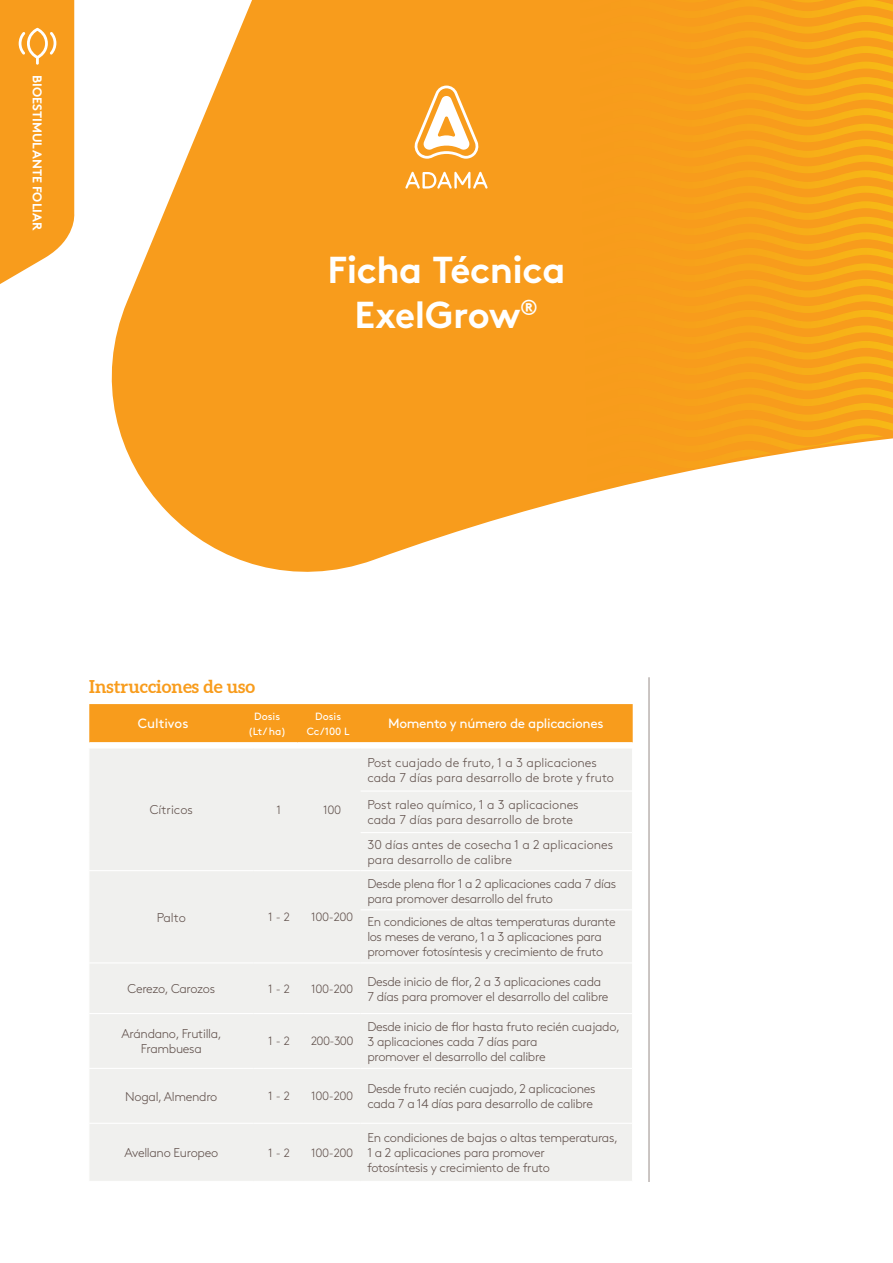
<style>
.page{position:relative;width:893px;height:1263px;background:#fff}
.page>*{position:absolute;margin:0;border:0;box-sizing:border-box;transform-origin:0 0}
.Product_Heading{font:700 37.5px/45px "Brown Std";letter-spacing:-.015em;color:#fff;text-align:center}
.Green_Subhead{font:700 18px "Aleo";color:#f89c1c}
.Table_Head{font:13.5px "Brown Std";letter-spacing:-.025em;color:#fff}
.Table_Head-2{font:13.5px "Brown Std";color:#fff}
.Body{font:300 12.75px/15px "Brown Std";letter-spacing:-.025em;color:#5f4f4a}
.Body-2{font:300 12.75px/15px "Brown Std";color:#5f4f4a}
.Product_Category{font:700 12.75px "Brown Std";color:#fff}
.Body-3{font:300 12px "Brown Std";letter-spacing:-.025em;color:#5f4f4a}
.Table_Head-3{font:10.5px "Brown Std";color:#fff}
</style>
<div class="page">
<svg style="left:111px;top:0;width:469px;height:572px;fill:#f89c1c"></svg>
<svg style="left:580px;top:0;width:313px;height:497px;background:#f7a729"></svg>
<svg style="left:0;top:0;width:75px;height:284px;background:#f8a531"></svg>
<svg style="left:414px;top:86px;width:65px;height:73px"></svg>
<svg style="left:405px;top:172px;width:83px;height:17px"></svg>
<hr style="left:649px;top:677px;width:1px;height:505px;background:#988d88">
<div style="left:90px;top:749px;width:542px;height:432px;background:#f0f0ee"></div>
<hr style="left:361px;top:790px;width:271px;height:2px;background:#fff">
<hr style="left:361px;top:832px;width:271px;height:1px;background:#fff">
<hr style="left:89px;top:870px;width:165px;height:1px;background:#fff">
<hr style="left:254px;top:870px;width:50px;height:1px;background:#fff">
<hr style="left:304px;top:870px;width:57px;height:1px;background:#fff">
<hr style="left:361px;top:870px;width:271px;height:1px;background:#fff">
<hr style="left:361px;top:909px;width:271px;height:1px;background:#fff">
<hr style="left:89px;top:962px;width:165px;height:1px;background:#fff">
<hr style="left:254px;top:962px;width:50px;height:1px;background:#fff">
<hr style="left:304px;top:962px;width:57px;height:1px;background:#fff">
<hr style="left:361px;top:962px;width:271px;height:1px;background:#fff">
<hr style="left:89px;top:1013px;width:165px;height:1px;background:#fff">
<hr style="left:254px;top:1013px;width:50px;height:1px;background:#fff">
<hr style="left:304px;top:1013px;width:57px;height:1px;background:#fff">
<hr style="left:361px;top:1013px;width:271px;height:1px;background:#fff">
<hr style="left:89px;top:1068px;width:165px;height:1px;background:#fff">
<hr style="left:254px;top:1068px;width:50px;height:1px;background:#fff">
<hr style="left:304px;top:1068px;width:57px;height:1px;background:#fff">
<hr style="left:361px;top:1068px;width:271px;height:1px;background:#fff">
<hr style="left:89px;top:1123px;width:165px;height:1px;background:#fff">
<hr style="left:254px;top:1123px;width:50px;height:1px;background:#fff">
<hr style="left:304px;top:1123px;width:57px;height:1px;background:#fff">
<hr style="left:361px;top:1123px;width:271px;height:1px;background:#fff">
<div style="left:89px;top:704px;width:544px;height:38px;background:#f89c1c"></div>
<p class="Product_Category" style="left:45px;top:75px;width:157px;rotate:90deg">BIOESTIMULANTE FOLIAR</p>
<p class="Product_Heading" style="left:328px;top:247px;width:239px">Ficha Técnica<br>ExelGrow<sup>®</sup></p>
<p class="Green_Subhead" style="left:89px;top:675px;width:167px">Instrucciones de uso</p>
<p class="Table_Head-2" style="left:138px;top:716px;width:52px">Cultivos</p>
<p class="Table_Head-3" style="left:254px;top:710px;width:27px">Dosis</p>
<p class="Table_Head-3" style="left:248px;top:725px;width:39px">(Lt/ ha)</p>
<p class="Table_Head-3" style="left:315px;top:710px;width:27px">Dosis</p>
<p class="Table_Head-3" style="left:307px;top:725px;width:45px">Cc/100 L</p>
<p class="Table_Head" style="left:388px;top:716px;width:217px">Momento y número de aplicaciones</p>
<p class="Body-2" style="left:150px;top:802px;width:45px">Cítricos</p>
<p class="Body-3" style="left:277px;top:803px;width:6px">1</p>
<p class="Body-3" style="left:323px;top:803px;width:20px">100</p>
<p class="Body" style="left:157px;top:910px;width:31px">Palto</p>
<p class="Body-3" style="left:268px;top:910px;width:24px">1 - 2</p>
<p class="Body-3" style="left:311px;top:910px;width:44px">100-200</p>
<p class="Body-2" style="left:367px;top:755px;width:248px">Post cuajado de fruto, 1 a 3 aplicaciones cada 7 días para desarrollo de brote y fruto</p>
<p class="Body-2" style="left:367px;top:797px;width:213px">Post raleo químico, 1 a 3 aplicaciones</p>
<p class="Body-2" style="left:367px;top:812px;width:207px">cada 7 días para desarrollo de brote</p>
<p class="Body-2" style="left:367px;top:837px;width:247px">30 días antes de cosecha 1 a 2 aplicaciones para desarrollo de calibre</p>
<p class="Body" style="left:367px;top:876px;width:250px">Desde plena flor 1 a 2 aplicaciones cada 7 días para promover desarrollo del fruto</p>
<p class="Body" style="left:367px;top:914px;width:250px">En condiciones de altas temperaturas durante los meses de verano, 1 a 3 aplicaciones para promover fotosíntesis y crecimiento de fruto</p>
<p class="Body" style="left:128px;top:981px;width:89px">Cerezo, Carozos</p>
<p class="Body-3" style="left:268px;top:982px;width:24px">1 - 2</p>
<p class="Body-3" style="left:311px;top:982px;width:44px">100-200</p>
<p class="Body" style="left:367px;top:974px;width:243px">Desde inicio de flor, 2 a 3 aplicaciones cada<br>7 días para promover el desarrollo del calibre</p>
<p class="Body" style="left:122px;top:1026px;width:102px">Arándano, Frutilla,</p>
<p class="Body" style="left:141px;top:1041px;width:62px">Frambuesa</p>
<p class="Body" style="left:367px;top:1019px;width:254px">Desde inicio de flor hasta fruto recién cuajado,</p>
<p class="Body" style="left:367px;top:1034px;width:172px">3 aplicaciones cada 7 días para</p>
<p class="Body" style="left:367px;top:1049px;width:180px">promover el desarrollo del calibre</p>
<p class="Body-3" style="left:268px;top:1034px;width:24px">1 - 2</p>
<p class="Body-3" style="left:311px;top:1034px;width:44px">200-300</p>
<p class="Body" style="left:125px;top:1089px;width:94px">Nogal, Almendro</p>
<p class="Body-3" style="left:268px;top:1089px;width:24px">1 - 2</p>
<p class="Body-3" style="left:311px;top:1089px;width:44px">100-200</p>
<p class="Body" style="left:367px;top:1081px;width:230px">Desde fruto recién cuajado, 2 aplicaciones cada 7 a 14 días para desarrollo de calibre</p>
<p class="Body" style="left:124px;top:1145px;width:95px">Avellano Europeo</p>
<p class="Body-3" style="left:268px;top:1146px;width:24px">1 - 2</p>
<p class="Body-3" style="left:311px;top:1146px;width:44px">100-200</p>
<p class="Body" style="left:367px;top:1130px;width:252px">En condiciones de bajas o altas temperaturas,<br>1 a 2 aplicaciones para promover</p>
<p class="Body" style="left:367px;top:1160px;width:184px">fotosíntesis y crecimiento de fruto</p>
</div>
